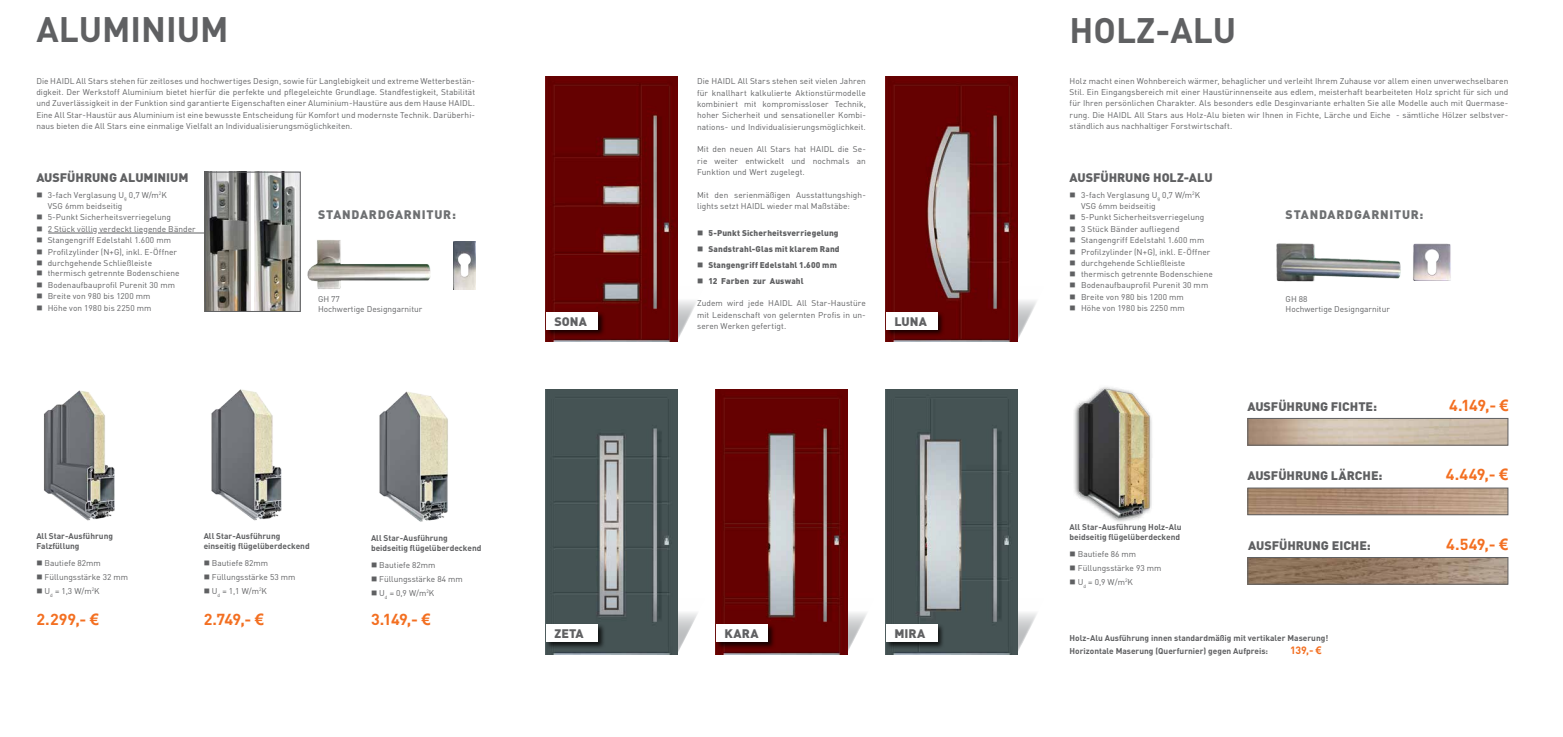
<style>
.page{position:relative;width:1563px;height:737px;background:#fff}
.page>*{position:absolute;margin:0;border:0;box-sizing:border-box;transform-origin:0 0}
.t1{font:700 35px "DIN";color:#5f6062}
.t2{font:700 15.75px "DIN";letter-spacing:-.035em;color:#f36f21}
.t3{font:900 12.25px "DIN";color:#5f6062}
.t4{font:900 12.25px "DIN";letter-spacing:.065em;color:#6e7072}
.t5{font:700 10.5px "DIN";color:#f36f21}
.t6{font:8.31px/11.4px "DIN";letter-spacing:.005em;color:#5f6062}
.t7{font:700 8.31px/10px "DIN";color:#5f6062}
.t8{font:900 8.31px "DIN";letter-spacing:.01em;color:#5f6062}
.s1{font-family:"Arial"}
</style>
<div class="page">
<hr style="left:48px;top:232px;width:157px;height:1px;background:#5f6062">
<svg style="left:1017px;top:598px;width:20px;height:56px"></svg>
<svg style="left:847px;top:598px;width:20px;height:56px"></svg>
<svg style="left:677px;top:598px;width:21px;height:56px"></svg>
<svg style="left:1017px;top:286px;width:19px;height:56px"></svg>
<svg style="left:677px;top:286px;width:19px;height:56px"></svg>
<img style="left:546px;top:77px;width:131px;height:265px">
<img style="left:716px;top:389px;width:131px;height:265px">
<img style="left:546px;top:389px;width:131px;height:265px">
<img style="left:885px;top:389px;width:132px;height:265px">
<img style="left:885px;top:77px;width:132px;height:265px">
<img style="left:44px;top:390px;width:71px;height:131px">
<img style="left:211px;top:389px;width:71px;height:132px">
<img style="left:379px;top:391px;width:69px;height:131px">
<img style="left:453px;top:242px;width:22px;height:47px">
<img style="left:307px;top:240px;width:124px;height:49px">
<img style="left:1276px;top:243px;width:124px;height:39px">
<img style="left:1074px;top:387px;width:78px;height:135px">
<div style="left:545px;top:311px;width:60px;height:26px;background:#000;opacity:.75"></div>
<div style="left:546px;top:312px;width:51px;height:17px;background:#fff"></div>
<div style="left:885px;top:311px;width:60px;height:26px;background:#000;opacity:.75"></div>
<div style="left:885px;top:312px;width:52px;height:17px;background:#fff"></div>
<div style="left:545px;top:623px;width:60px;height:26px;background:#000;opacity:.75"></div>
<div style="left:546px;top:624px;width:51px;height:17px;background:#fff"></div>
<div style="left:715px;top:623px;width:60px;height:26px;background:#000;opacity:.75"></div>
<div style="left:716px;top:624px;width:51px;height:17px;background:#fff"></div>
<div style="left:885px;top:623px;width:60px;height:26px;background:#000;opacity:.75"></div>
<div style="left:885px;top:624px;width:52px;height:17px;background:#fff"></div>
<div style="left:1247px;top:418px;width:261px;height:27px;border:1px solid #5f6062"></div>
<img style="left:1249px;top:489px;width:257px;height:24px">
<div style="left:1247px;top:487px;width:261px;height:28px;border:1px solid #5f6062"></div>
<img style="left:1249px;top:559px;width:257px;height:23px">
<div style="left:1247px;top:557px;width:261px;height:27px;border:1px solid #5f6062"></div>
<img style="left:255px;top:174px;width:44px;height:136px">
<img style="left:207px;top:174px;width:44px;height:136px">
<div style="left:205px;top:172px;width:96px;height:140px;border:1px solid #5f6062"></div>
<img style="left:1400px;top:243px;width:51px;height:38px">
<h1 class="t1" style="left:36px;top:6px;width:194px">ALUMINIUM</h1>
<h1 class="t1" style="left:1069px;top:7px;width:168px">HOLZ-ALU</h1>
<p class="t6" style="left:36px;top:75px;width:440px;text-align:justify">Die HAIDL All Stars stehen für zeitloses und hochwertiges Design, sowie für Langlebigkeit und extreme Wetterbestän&shy;digkeit. Der Werkstoff Aluminium bietet hierfür die perfekte und pflegeleichte Grundlage. Standfestigkeit, Stabilität und Zuverlässigkeit in der Funktion sind garantierte Eigenschaften einer Aluminium-Haustüre aus dem Hause HAIDL.<br>Eine All Star-Haustür aus Aluminium ist eine bewusste Entscheidung für Komfort und modernste Technik. Darüberhi&shy;naus bieten die All Stars eine einmalige Vielfalt an Individualisierungsmöglichkeiten.</p>
<p class="t6" style="left:1069px;top:75px;width:440px;text-align:justify">Holz macht einen Wohnbereich wärmer, behaglicher und verleiht Ihrem Zuhause vor allem einen unverwechselbaren Stil. Ein Eingangsbereich mit einer Haustürinnenseite aus edlem, meisterhaft bearbeiteten Holz spricht für sich und für Ihren persönlichen Charakter. Als besonders edle Desginvariante erhalten Sie alle Modelle auch mit Quermase&shy;rung. Die HAIDL All Stars aus Holz-Alu bieten wir Ihnen in Fichte, Lärche und Eiche - sämtliche Hölzer selbstver&shy;ständlich aus nachhaltiger Forstwirtschaft.</p>
<p class="t6" style="left:697px;top:75px;width:170px;text-align:justify">Die HAIDL All Stars stehen seit vielen Jahren für knallhart kalkulierte Aktionstürmodelle kombiniert mit kompromissloser Technik, hoher Sicherheit und sensationeller Kombi&shy;nations- und Individualisierungsmöglichkeit.</p>
<p class="t6" style="left:697px;top:144px;width:170px;text-align:justify">Mit den neuen All Stars hat HAIDL die Se&shy;rie weiter entwickelt und nochmals an Funktion und Wert zugelegt.</p>
<p class="t6" style="left:697px;top:189px;width:170px">Mit den serienmäßigen Ausstattungshigh&shy;lights setzt HAIDL wieder mal Maßstäbe:</p>
<p class="t8" style="left:697px;top:228px;width:143px">■ 5-Punkt Sicherheitsverriegelung</p>
<p class="t8" style="left:697px;top:244px;width:144px">■ Sandstrahl-Glas mit klarem Rand</p>
<p class="t8" style="left:697px;top:259px;width:141px">■ Stangengriff Edelstahl 1.600 mm</p>
<p class="t8" style="left:697px;top:275px;width:108px">■ 12 Farben zur Auswahl</p>
<p class="t6" style="left:697px;top:298px;width:170px;text-align:justify">Zudem wird jede HAIDL All Star-Haustüre mit Leidenschaft von gelernten Profis in un&shy;seren Werken gefertigt.</p>
<h3 class="t3" style="left:36px;top:169px;width:152px">AUSFÜHRUNG ALUMINIUM</h3>
<p class="t6" style="left:48px;top:189px;width:121px;text-indent:-11px">■ 3-fach Verglasung U<sub>g</sub> 0,7 W/m<sup>2</sup>K<br>VSG 6mm beidseitig</p>
<p class="t6" style="left:36px;top:212px;width:136px">■ 5-Punkt Sicherheitsverriegelung</p>
<p class="t6" style="left:36px;top:223px;width:161px">■ 2 Stück völlig verdeckt liegende Bänder</p>
<p class="t6" style="left:36px;top:234px;width:136px">■ Stangengriff Edelstahl 1.600 mm</p>
<p class="t6" style="left:36px;top:246px;width:142px">■ Profilzylinder (N+G), inkl. E-Öffner</p>
<p class="t6" style="left:36px;top:257px;width:117px">■ durchgehende Schließleiste</p>
<p class="t6" style="left:36px;top:268px;width:145px">■ thermisch getrennte Bodenschiene</p>
<p class="t6" style="left:36px;top:279px;width:140px">■ Bodenaufbauprofil Purenit 30 mm</p>
<p class="t6" style="left:36px;top:290px;width:116px">■ Breite von 980 bis 1200 mm</p>
<p class="t6" style="left:36px;top:302px;width:117px">■ Höhe von 1980 bis 2250 mm</p>
<h3 class="t3" style="left:1069px;top:169px;width:136px">AUSFÜHRUNG Holz-alu</h3>
<p class="t6" style="left:1081px;top:189px;width:121px;text-indent:-11px">■ 3-fach Verglasung U<sub>g</sub> 0,7 W/m<sup>2</sup>K<br>VSG 6mm beidseitig</p>
<p class="t6" style="left:1069px;top:212px;width:136px">■ 5-Punkt Sicherheitsverriegelung</p>
<p class="t6" style="left:1069px;top:223px;width:111px">■ 3 Stück Bänder aufliegend</p>
<p class="t6" style="left:1069px;top:234px;width:136px">■ Stangengriff Edelstahl 1.600 mm</p>
<p class="t6" style="left:1069px;top:246px;width:142px">■ Profilzylinder (N+G), inkl. E-Öffner</p>
<p class="t6" style="left:1069px;top:257px;width:117px">■ durchgehende Schließleiste</p>
<p class="t6" style="left:1069px;top:268px;width:145px">■ thermisch getrennte Bodenschiene</p>
<p class="t6" style="left:1069px;top:280px;width:140px">■ Bodenaufbauprofil Purenit 30 mm</p>
<p class="t6" style="left:1069px;top:291px;width:116px">■ Breite von 980 bis 1200 mm</p>
<p class="t6" style="left:1069px;top:302px;width:117px">■ Höhe von 1980 bis 2250 mm</p>
<h3 class="t4" style="left:1285px;top:206px;width:139px">Standardgarnitur:</h3>
<h3 class="t4" style="left:318px;top:206px;width:139px">Standardgarnitur:</h3>
<p class="t6" style="left:1285px;top:293px;width:106px;line-height:10px">GH 88<br>Hochwertige Designgarnitur</p>
<p class="t6" style="left:318px;top:294px;width:106px;line-height:10px">GH 77<br>Hochwertige Designgarnitur</p>
<h3 class="t3" style="left:554px;top:313px;width:34px">Sona</h3>
<h3 class="t3" style="left:894px;top:313px;width:34px">LUNA</h3>
<p class="t7" style="left:36px;top:530px;width:78px">All Star-Ausführung<br>Falzfüllung</p>
<p class="t6" style="left:36px;top:557px;width:66px">■ Bautiefe 82mm</p>
<p class="t6" style="left:36px;top:571px;width:93px">■ Füllungsstärke 32 mm</p>
<p class="t6" style="left:36px;top:585px;width:65px">■ U<sub>d</sub> = 1,3 W/m<sup>2</sup>K</p>
<h2 class="t2" style="left:36px;top:609px;width:64px">2.299,- <span class="s1">€</span></h2>
<h2 class="t2" style="left:204px;top:609px;width:62px">2.749,- <span class="s1">€</span></h2>
<h2 class="t2" style="left:371px;top:609px;width:61px">3.149,- <span class="s1">€</span></h2>
<p class="t7" style="left:204px;top:530px;width:107px">All Star-Ausführung einseitig flügelüberdeckend</p>
<p class="t6" style="left:204px;top:557px;width:66px">■ Bautiefe 82mm</p>
<p class="t6" style="left:204px;top:571px;width:93px">■ Füllungsstärke 53 mm</p>
<p class="t6" style="left:204px;top:585px;width:65px">■ U<sub>d</sub> = 1,1 W/m<sup>2</sup>K</p>
<p class="t7" style="left:371px;top:533px;width:112px">All Star-Ausführung beidseitig flügelüberdeckend</p>
<p class="t6" style="left:371px;top:559px;width:66px">■ Bautiefe 82mm</p>
<p class="t6" style="left:371px;top:573px;width:93px">■ Füllungsstärke 84 mm</p>
<p class="t6" style="left:371px;top:587px;width:65px">■ U<sub>d</sub> = 0,9 W/m<sup>2</sup>K</p>
<h3 class="t3" style="left:554px;top:625px;width:9px">ZETA</h3>
<h3 class="t3" style="left:724px;top:625px;width:19px">KARA</h3>
<h3 class="t3" style="left:894px;top:625px;width:23px">MIRA</h3>
<h3 class="t3" style="left:1247px;top:398px;width:131px">AUSFÜHRUNG FICHTE:</h3>
<p class="t7" style="left:1069px;top:521px;width:113px">All Star-Ausführung Holz-Alu beidseitig flügelüberdeckend</p>
<p class="t6" style="left:1069px;top:548px;width:68px">■ Bautiefe 86 mm</p>
<p class="t6" style="left:1069px;top:562px;width:93px">■ Füllungsstärke 93 mm</p>
<p class="t6" style="left:1069px;top:576px;width:65px">■ U<sub>d</sub> = 0,9 W/m<sup>2</sup>K</p>
<h3 class="t3" style="left:1247px;top:467px;width:137px">AUSFÜHRUNG LÄRCHE:</h3>
<h3 class="t3" style="left:1248px;top:537px;width:124px">AUSFÜHRUNG EICHE:</h3>
<p class="t7" style="left:1069px;top:631px;width:260px;line-height:12.6px">Holz-Alu Ausführung innen standardmäßig mit vertikaler Maserung!<br>Horizontale Maserung (Querfurnier) gegen Aufpreis:</p>
<p class="t5" style="left:1290px;top:643px;width:33px">139,- <span class="s1">€</span></p>
<h2 class="t2" style="left:1449px;top:394px;width:61px">4.149,- <span class="s1">€</span></h2>
<h2 class="t2" style="left:1445px;top:464px;width:64px">4.449,- <span class="s1">€</span></h2>
<h2 class="t2" style="left:1446px;top:534px;width:64px">4.549,- <span class="s1">€</span></h2>
</div>
